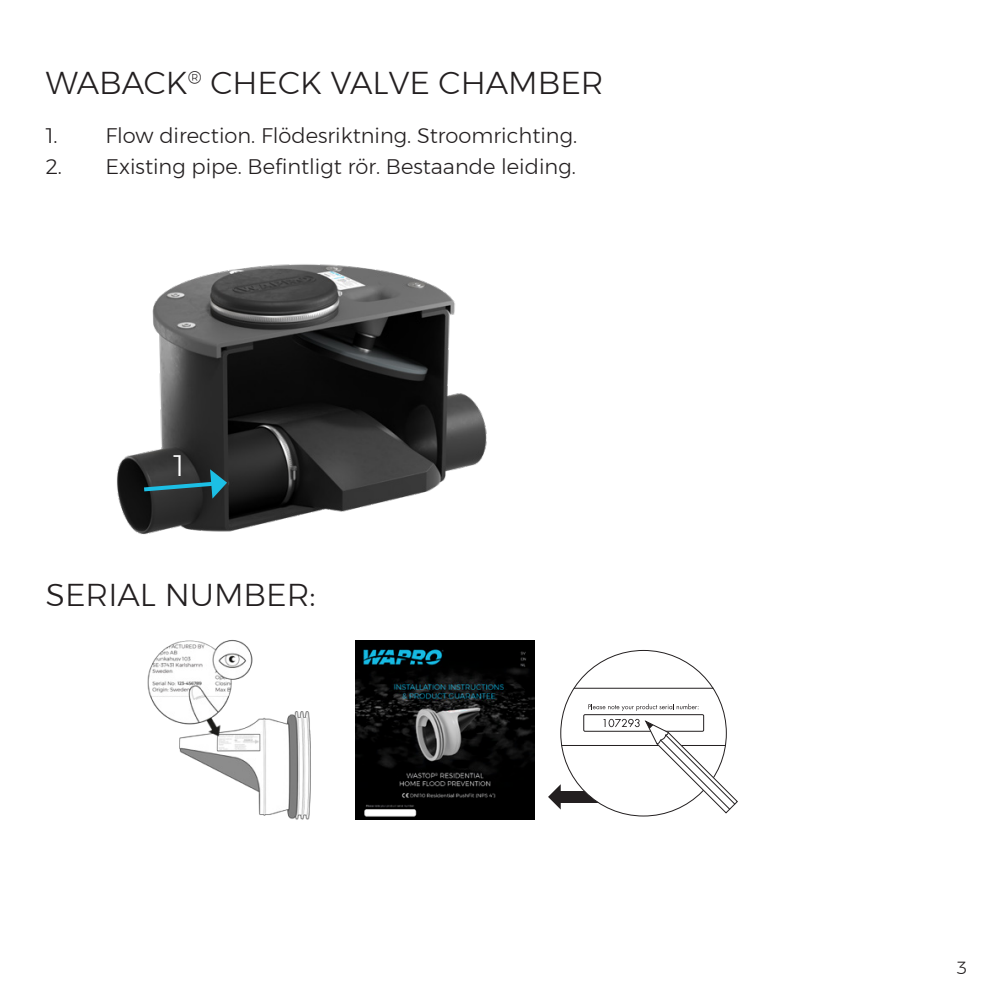
<style>
.page{position:relative;width:993px;height:993px;background:#fff}
.page>*{position:absolute;margin:0;border:0;box-sizing:border-box;transform-origin:0 0}
.Broschyrtext_Rubrik{font:300 31.5px "Montserrat";color:#231f20}
.t1{font:300 29.4px "Montserrat";color:#fff}
.Installationsanvisni{font:300 21px "Montserrat";color:#231f20}
.t2{font:300 17.5px "Montserrat";color:#231f20}
</style>
<div class="page">
<img style="left:117px;top:264px;width:370px;height:271px">
<img style="left:355px;top:640px;width:179px;height:179px">
<div style="left:557px;top:790px;width:68px;height:12px;background:#231f20"></div>
<svg style="left:548px;top:785px;width:12px;height:24px"></svg>
<hr style="left:561px;top:744px;width:164px;height:1px;background:#231f20">
<svg style="left:573px;top:687px;width:164px;height:126px"></svg>
<img style="left:147px;top:640px;width:164px;height:180px">
<svg style="left:140px;top:469px;width:87px;height:29px;background:#2b4b53"></svg>
<p class="Broschyrtext_Rubrik" style="left:46px;top:59px;width:559px">WABACK<sup>®</sup> CHECK VALVE CHAMBER</p>
<p class="Installationsanvisni" style="left:46px;top:120px;width:532px">1. Flow direction. Flödesriktning. Stroomrichting.</p>
<p class="Installationsanvisni" style="left:46px;top:151px;width:531px">2. Existing pipe. Befintligt rör. Bestaande leiding.</p>
<p class="t1" style="left:173px;top:443px;width:12px">1</p>
<p class="Broschyrtext_Rubrik" style="left:46px;top:571px;width:271px">SERIAL NUMBER:</p>
<p class="t2" style="left:956px;top:953px;width:12px">3</p>
</div>
